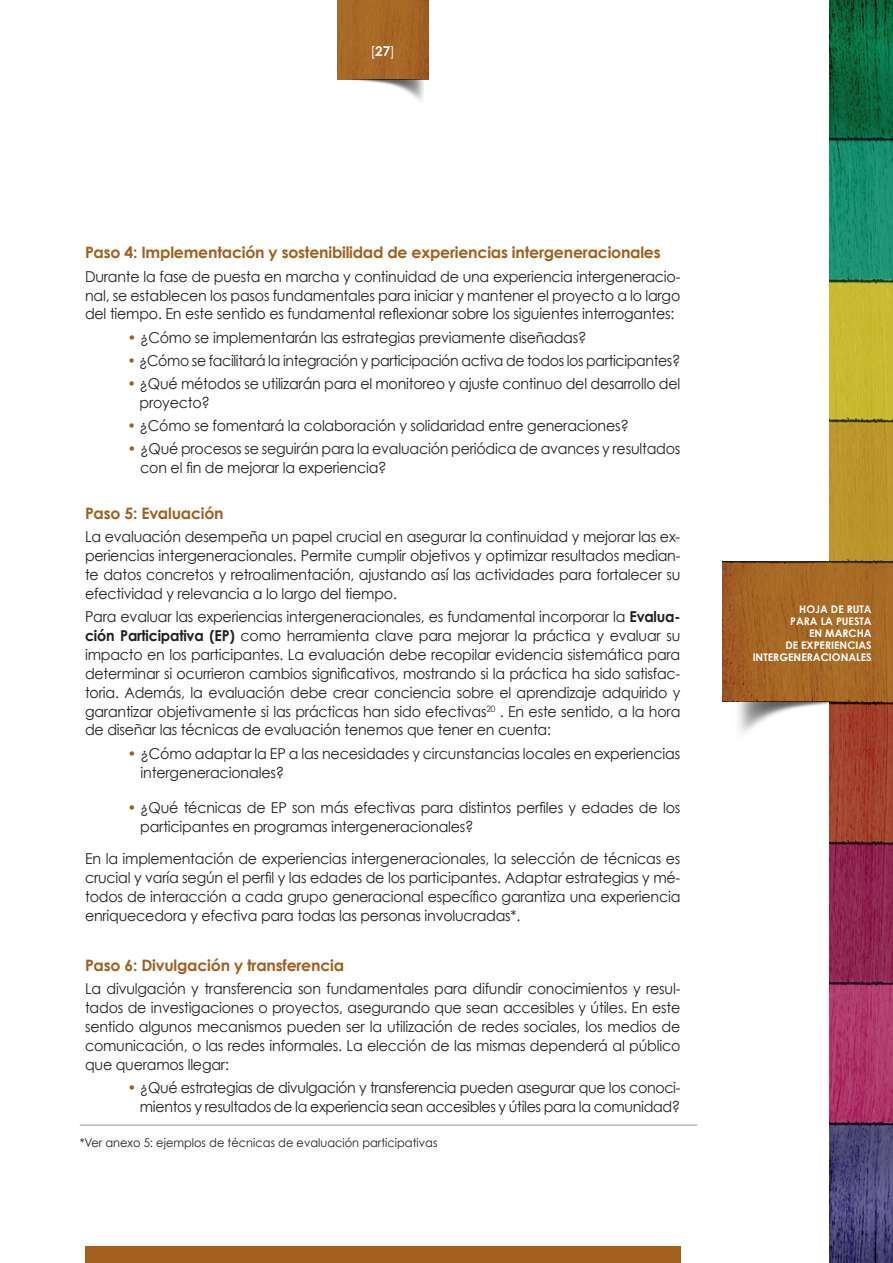
<style>
.page{position:relative;width:893px;height:1263px;background:#fff}
.page>*{position:absolute;margin:0;border:0;box-sizing:border-box;transform-origin:0 0}
.t1{font:700 15.75px "Century Gothic";letter-spacing:-.015em;color:#a2601f}
.t2{font:15px/18.9px "Century Gothic";letter-spacing:-.015em;color:#231f20;text-align:justify;scale:.95 1}
.t3{font:15px "Century Gothic";letter-spacing:-.015em;color:#231f20;scale:.94 1}
.t4{font:13.5px "Century Gothic";color:#fff}
.t5{font:12px "Century Gothic";color:#231f20;scale:.95 1}
.t6{font:700 10.5px/12px "Century Gothic";color:#fff;text-align:right}
.s1{font-weight:700}
.s2{font-weight:700;color:#a2601f}
</style>
<div class="page">
<img style="left:829px;top:101px;width:64px;height:1162px">
<img style="left:829px;top:0;width:64px;height:101px">
<img style="left:337px;top:0;width:91px;height:80px">
<img style="left:354px;top:80px;width:70px;height:21px">
<img style="left:723px;top:561px;width:170px;height:141px">
<img style="left:738px;top:702px;width:138px;height:42px">
<div style="left:85px;top:1246px;width:595px;height:17px;background:#a2601f"></div>
<hr style="left:80px;top:1125px;width:617px;height:1px;background:#939598">
<p class="t4" style="left:370px;top:43px;width:26px">[<span class="s1">27</span>]</p>
<p class="t1" style="left:85px;top:243px;width:577px">Paso 4: Implementación y sostenibilidad de experiencias intergeneracionales</p>
<p class="t2" style="left:85px;top:266px;width:628px">Durante la fase de puesta en marcha y continuidad de una experiencia intergeneracio&shy;nal, se establecen los pasos fundamentales para iniciar y mantener el proyecto a lo largo del tiempo. En este sentido es fundamental reflexionar sobre los siguientes interrogantes:</p>
<p class="t2" style="left:128px;top:327px;width:485px"><span class="s2">•</span> ¿Cómo se implementarán las estrategias previamente diseñadas?</p>
<p class="t3" style="left:128px;top:351px;width:590px"><span class="s2">•</span> ¿Cómo se facilitará la integración y participación activa de todos los participantes?</p>
<p class="t2" style="left:140px;top:374px;width:571px;text-indent:-12px"><span class="s2">•</span> ¿Qué métodos se utilizarán para el monitoreo y ajuste continuo del desarrollo del proyecto?</p>
<p class="t2" style="left:128px;top:416px;width:529px"><span class="s2">•</span> ¿Cómo se fomentará la colaboración y solidaridad entre generaciones?</p>
<p class="t2" style="left:140px;top:439px;width:570px;text-indent:-13px"><span class="s2">•</span> ¿Qué procesos se seguirán para la evaluación periódica de avances y resultados con el fin de mejorar la experiencia?</p>
<p class="t1" style="left:85px;top:503px;width:140px">Paso 5: Evaluación</p>
<p class="t2" style="left:85px;top:527px;width:628px">La evaluación desempeña un papel crucial en asegurar la continuidad y mejorar las ex&shy;periencias intergeneracionales. Permite cumplir objetivos y optimizar resultados median&shy;te datos concretos y retroalimentación, ajustando así las actividades para fortalecer su efectividad y relevancia a lo largo del tiempo.</p>
<p class="t2" style="left:85px;top:607px;width:628px">Para evaluar las experiencias intergeneracionales, es fundamental incorporar la <span class="s1">Evalua&shy;ción Participativa (EP)</span> como herramienta clave para mejorar la práctica y evaluar su impacto en los participantes. La evaluación debe recopilar evidencia sistemática para determinar si ocurrieron cambios significativos, mostrando si la práctica ha sido satisfac&shy;toria. Además, la evaluación debe crear conciencia sobre el aprendizaje adquirido y garantizar objetivamente si las prácticas han sido efectivas<sup>20</sup> . En este sentido, a la hora de diseñar las técnicas de evaluación tenemos que tener en cuenta:</p>
<p class="t2" style="left:140px;top:743px;width:570px;text-indent:-13px"><span class="s2">•</span> ¿Cómo adaptar la EP a las necesidades y circunstancias locales en experiencias intergeneracionales?</p>
<p class="t2" style="left:140px;top:798px;width:570px;text-indent:-13px"><span class="s2">•</span> ¿Qué técnicas de EP son más efectivas para distintos perfiles y edades de los participantes en programas intergeneracionales?</p>
<p class="t2" style="left:85px;top:849px;width:628px">En la implementación de experiencias intergeneracionales, la selección de técnicas es crucial y varía según el perfil y las edades de los participantes. Adaptar estrategias y mé&shy;todos de interacción a cada grupo generacional específico garantiza una experiencia enriquecedora y efectiva para todas las personas involucradas*.</p>
<p class="t1" style="left:85px;top:955px;width:261px">Paso 6: Divulgación y transferencia</p>
<p class="t2" style="left:85px;top:979px;width:628px">La divulgación y transferencia son fundamentales para difundir conocimientos y resul&shy;tados de investigaciones o proyectos, asegurando que sean accesibles y útiles. En este sentido algunos mecanismos pueden ser la utilización de redes sociales, los medios de comunicación, o las redes informales. La elección de las mismas dependerá al público que queramos llegar:</p>
<p class="t2" style="left:128px;top:1078px;width:583px;text-align:right"><span class="s2">•</span> ¿Qué estrategias de divulgación y transferencia pueden asegurar que los conoci&shy;mientos y resultados de la experiencia sean accesibles y útiles para la comunidad?</p>
<p class="t5" style="left:80px;top:1135px;width:378px">*Ver anexo 5: ejemplos de técnicas de evaluación participativas</p>
<p class="t6" style="left:753px;top:603px;width:121px">HOJA DE RUTA<br>PARA LA PUESTA<br>EN MARCHA<br>DE EXPERIENCIAS<br>INTERGENERACIONALES</p>
</div>
